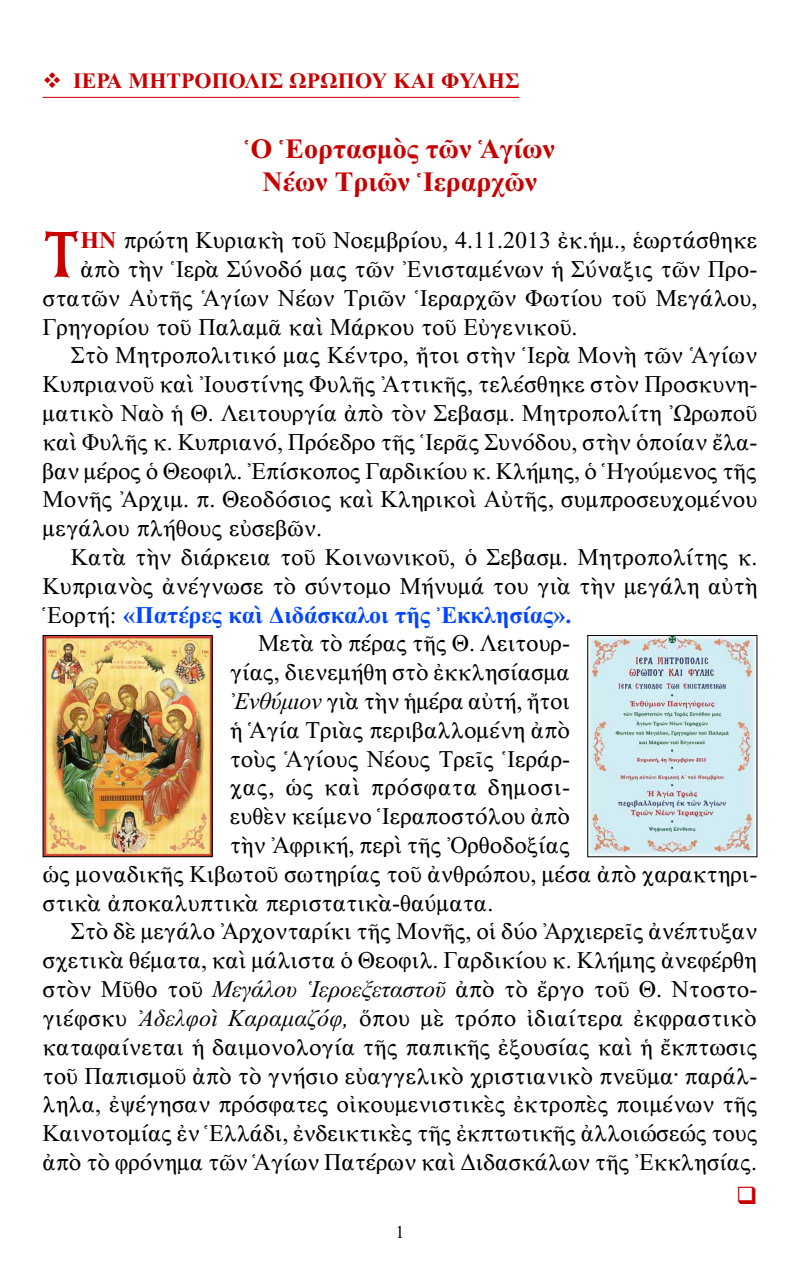
<style>
.page{position:relative;width:800px;height:1270px;background:#fff}
.page>*{position:absolute;margin:0;border:0;box-sizing:border-box;transform-origin:0 0}
.t1{font:65px "BYZIMAK";color:#c80000}
.t2{font:28px/33.6px "CTOS New Times Bold Test 1";color:#c80000;text-align:center}
.t3{font:24px "CTOS New Times Roman Test 1";color:#000}
.t4{font:24px "CTOS New Times Bold Test 1";color:#0046ff}
.t5{font:24px "CTOS New Times Roman Test 1";letter-spacing:.025em;color:#000}
.t6{font:22px "CTOS New Times Bold Test 1";color:#c80000}
.t7{font:18px "CTOS New Times Roman Test 1";color:#000}
.s1{font-family:"CTOS New Times Bold Test 1";color:#c80000}
.s2{font-family:"CTOS New Times Roman Test 1";color:#000}
.s3{font-family:"CTOS New Times Italic Test 1"}
</style>
<div class="page">
<hr style="left:42px;top:97px;width:477px;height:1px;background:#c80000">
<img style="left:44px;top:637px;width:167px;height:218px">
<div style="left:42px;top:635px;width:171px;height:222px;border:1px solid #000"></div>
<img style="left:589px;top:637px;width:166px;height:218px">
<p class="t6" style="left:42px;top:69px;width:476px">❖ ιερα μητροπολισ ωρωπου και φυλησ</p>
<p class="t2" style="left:245px;top:132px;width:311px">Ὁ Ἑορτασμὸς τῶν Ἁγίων<br>Νέων Τριῶν Ἱεραρχῶν</p>
<h1 class="t1" style="left:42px;top:216px;width:40px">Τ</h1>
<p class="t3" style="left:81px;top:227px;width:678px"><span class="s1">ΗΝ</span> πρώτη Κυριακὴ τοῦ Νοεμβρίου, 4.11.2013 ἐκ.ἡμ., ἑωρτάσθηκε</p>
<p class="t3" style="left:81px;top:256px;width:678px">ἀπὸ τὴν Ἱερὰ Σύνοδό μας τῶν Ἐνισταμένων ἡ Σύναξις τῶν Προ-</p>
<p class="t3" style="left:42px;top:285px;width:716px">στατῶν Αὐτῆς Ἁγίων Νέων Τριῶν Ἱεραρχῶν Φωτίου τοῦ Μεγάλου,</p>
<p class="t3" style="left:42px;top:314px;width:536px">Γρηγορίου τοῦ Παλαμᾶ καὶ Μάρκου τοῦ Εὐγενικοῦ.</p>
<p class="t3" style="left:71px;top:342px;width:688px">Στὸ Μητροπολιτικό μας Κέντρο, ἤτοι στὴν Ἱερὰ Μονὴ τῶν Ἁγίων</p>
<p class="t3" style="left:42px;top:371px;width:716px">Κυπριανοῦ καὶ Ἰουστίνης Φυλῆς Ἀττικῆς, τελέσθηκε στὸν Προσκυνη-</p>
<p class="t3" style="left:42px;top:400px;width:716px">ματικὸ Ναὸ ἡ Θ. Λειτουργία ἀπὸ τὸν Σεβασμ. Μητροπολίτη Ὠρωποῦ</p>
<p class="t3" style="left:42px;top:429px;width:716px">καὶ Φυλῆς κ. Κυπριανό, Πρόεδρο τῆς Ἱερᾶς Συνόδου, στὴν ὁποίαν ἔλα-</p>
<p class="t3" style="left:42px;top:458px;width:715px">βαν μέρος ὁ Θεοφιλ. Ἐπίσκοπος Γαρδικίου κ. Κλήμης, ὁ Ἡγούμενος τῆς</p>
<p class="t3" style="left:42px;top:486px;width:716px">Μονῆς Ἀρχιμ. π. Θεοδόσιος καὶ Κληρικοὶ Αὐτῆς, συμπροσευχομένου</p>
<p class="t3" style="left:42px;top:515px;width:281px">μεγάλου πλήθους εὐσεβῶν.</p>
<p class="t3" style="left:71px;top:544px;width:688px">Κατὰ τὴν διάρκεια τοῦ Κοινωνικοῦ, ὁ Σεβασμ. Μητροπολίτης κ.</p>
<p class="t3" style="left:42px;top:573px;width:716px">Κυπριανὸς ἀνέγνωσε τὸ σύντομο Μήνυμά του γιὰ τὴν μεγάλη αὐτὴ</p>
<p class="t4" style="left:42px;top:601px;width:530px"><span class="s2">Ἑορτή:</span> «Πατέρες καὶ Διδάσκαλοι τῆς Ἐκκλησίας».</p>
<p class="t3" style="left:258px;top:630px;width:313px">Μετὰ τὸ πέρας τῆς Θ. Λειτουρ-</p>
<p class="t3" style="left:230px;top:659px;width:341px">γίας, διενεμήθη στὸ ἐκκλησίασμα</p>
<p class="t3" style="left:230px;top:688px;width:342px"><span class="s3">Ἐνθύμιον</span> γιὰ τὴν ἡμέρα αὐτή, ἤτοι</p>
<p class="t3" style="left:230px;top:717px;width:342px">ἡ Ἁγία Τριὰς περιβαλλομένη ἀπὸ</p>
<p class="t3" style="left:230px;top:746px;width:342px">τοὺς Ἁγίους Νέους Τρεῖς Ἱεράρ-</p>
<p class="t5" style="left:230px;top:774px;width:342px">χας, ὡς καὶ πρόσφατα δημοσι-</p>
<p class="t3" style="left:230px;top:803px;width:342px">ευθὲν κείμενο Ἱεραποστόλου ἀπὸ</p>
<p class="t3" style="left:230px;top:832px;width:342px">τὴν Ἀφρική, περὶ τῆς Ὀρθοδοξίας</p>
<p class="t3" style="left:42px;top:861px;width:716px">ὡς μοναδικῆς Κιβωτοῦ σωτηρίας τοῦ ἀνθρώπου, μέσα ἀπὸ χαρακτηρι-</p>
<p class="t3" style="left:42px;top:890px;width:452px">στικὰ ἀποκαλυπτικὰ περιστατικὰ-θαύματα.</p>
<p class="t3" style="left:71px;top:918px;width:688px">Στὸ δὲ μεγάλο Ἀρχονταρίκι τῆς Μονῆς, οἱ δύο Ἀρχιερεῖς ἀνέπτυξαν</p>
<p class="t3" style="left:42px;top:947px;width:715px">σχετικὰ θέματα, καὶ μάλιστα ὁ Θεοφιλ. Γαρδικίου κ. Κλήμης ἀνεφέρθη</p>
<p class="t3" style="left:42px;top:976px;width:716px">στὸν Μῦθο τοῦ <span class="s3">Μεγάλου Ἱεροεξεταστοῦ</span> ἀπὸ τὸ ἔργο τοῦ Θ. Ντοστο-</p>
<p class="t3" style="left:42px;top:1005px;width:715px">γιέφσκυ <span class="s3">Ἀδελφοὶ Καραμαζόφ,</span> ὅπου μὲ τρόπο ἰδιαίτερα ἐκφραστικὸ</p>
<p class="t3" style="left:42px;top:1034px;width:716px">καταφαίνεται ἡ δαιμονολογία τῆς παπικῆς ἐξουσίας καὶ ἡ ἔκπτωσις</p>
<p class="t3" style="left:42px;top:1062px;width:716px">τοῦ Παπισμοῦ ἀπὸ τὸ γνήσιο εὐαγγελικὸ χριστιανικὸ πνεῦμα· παράλ-</p>
<p class="t3" style="left:42px;top:1091px;width:716px">ληλα, ἐψέγησαν πρόσφατες οἰκουμενιστικὲς ἐκτροπὲς ποιμένων τῆς</p>
<p class="t3" style="left:42px;top:1120px;width:716px">Καινοτομίας ἐν Ἑλλάδι, ἐνδεικτικὲς τῆς ἐκπτωτικῆς ἀλλοιώσεώς τους</p>
<p class="t3" style="left:42px;top:1149px;width:716px">ἀπὸ τὸ φρόνημα τῶν Ἁγίων Πατέρων καὶ Διδασκάλων τῆς Ἐκκλησίας.</p>
<p class="t7" style="left:395px;top:1222px;width:10px">1</p>
</div>
